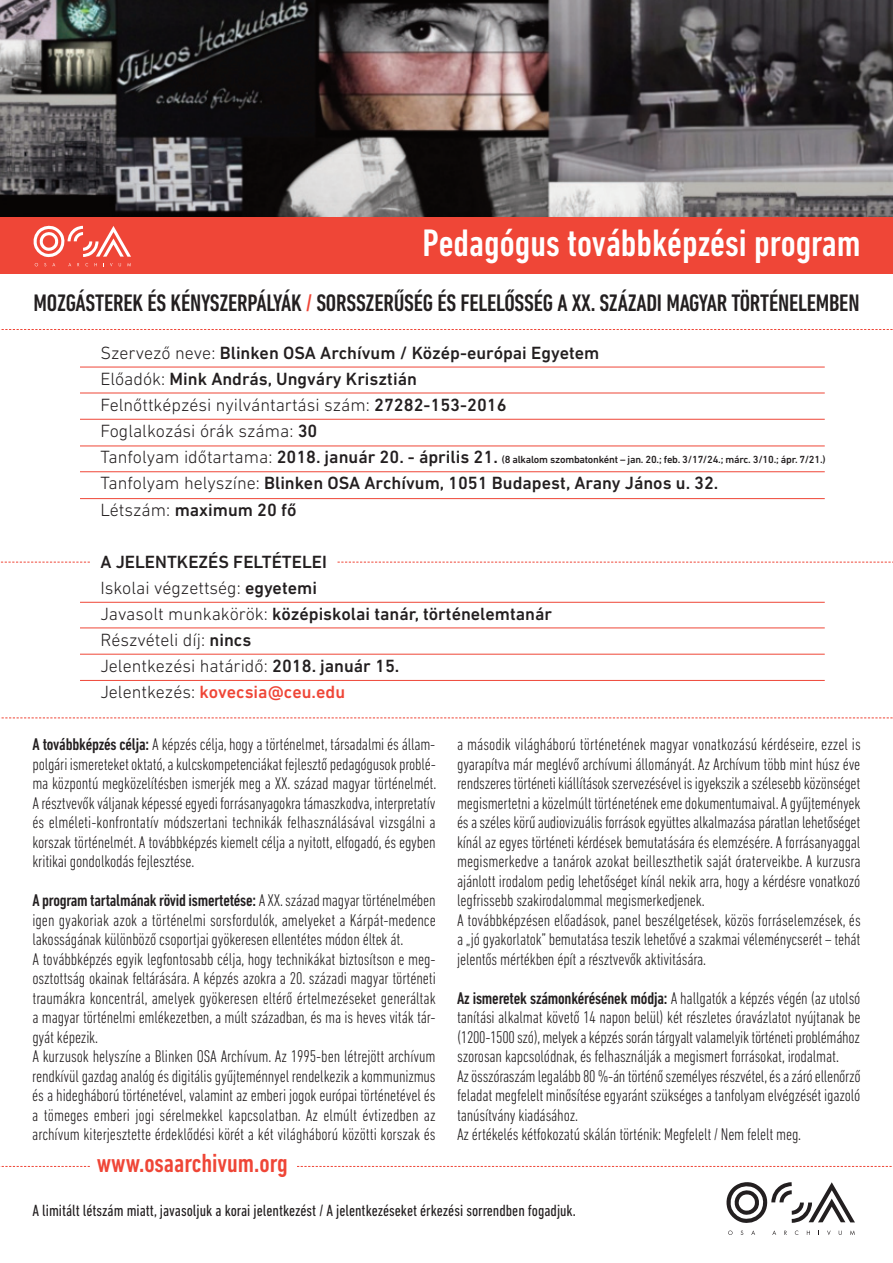
<style>
.page{position:relative;width:893px;height:1263px;background:#fff}
.page>*{position:absolute;margin:0;border:0;box-sizing:border-box;transform-origin:0 0}
.t1{font:500 condensed 39px "DIN Next LT Pro";color:#fff}
.t2{font:500 condensed 26.7px "DIN Next LT Pro";color:#ef4637}
.t3{font:500 condensed 24.3px "DIN Next LT Pro";letter-spacing:-.01em;color:#231f20}
.t4{font:500 18px/26.1px "DIN Next LT Pro";color:#231f20}
.t5{font:300 18px/26.1px "DIN Next LT Pro";color:#231f20}
.t6{font:300 condensed 17.25px/19.5px "DIN Next LT Pro";letter-spacing:-.01em;color:#231f20}
.t7{font:condensed 16.5px "DIN Next LT Pro";color:#231f20}
.t8{font:500 10.5px "DIN Next LT Pro";letter-spacing:-.02em;color:#231f20}
.s1{color:#ef4637}
.s2{font-weight:300}
.s3{font-weight:300;font-size:18px}
.s4{font-size:18px}
.s5{font-weight:500}
.s6{font-weight:500;color:#ef4637}
</style>
<div class="page">
<svg style="left:726px;top:1182px;width:129px;height:41px"></svg>
<svg style="left:728px;top:1230px;width:4px;height:5px"></svg>
<svg style="left:751px;top:1230px;width:4px;height:5px"></svg>
<svg style="left:772px;top:1230px;width:4px;height:5px"></svg>
<svg style="left:784px;top:1230px;width:3px;height:5px"></svg>
<svg style="left:827px;top:1230px;width:4px;height:5px"></svg>
<svg style="left:850px;top:1230px;width:5px;height:5px"></svg>
<img style="left:0;top:0;width:893px;height:217px">
<div style="left:0;top:217px;width:893px;height:57px;background:#ef4637"></div>
<hr style="left:80px;top:367px;width:745px;height:1px;background:#ef4637">
<hr style="left:80px;top:393px;width:745px;height:1px;background:#ef4637">
<hr style="left:80px;top:419px;width:745px;height:1px;background:#ef4637">
<hr style="left:80px;top:446px;width:745px;height:1px;background:#ef4637">
<hr style="left:80px;top:471px;width:745px;height:1px;background:#ef4637">
<hr style="left:80px;top:498px;width:745px;height:1px;background:#ef4637">
<hr style="left:80px;top:602px;width:745px;height:1px;background:#ef4637">
<hr style="left:80px;top:628px;width:745px;height:1px;background:#ef4637">
<hr style="left:80px;top:654px;width:745px;height:1px;background:#ef4637">
<hr style="left:80px;top:680px;width:745px;height:1px;background:#ef4637">
<svg style="left:34px;top:226px;width:97px;height:40px"></svg>
<svg style="left:1px;top:329px;width:892px;height:1px"></svg>
<svg style="left:1px;top:717px;width:892px;height:1px"></svg>
<svg style="left:0;top:1166px;width:90px;height:1px"></svg>
<svg style="left:297px;top:1166px;width:595px;height:1px"></svg>
<svg style="left:338px;top:562px;width:555px;height:1px"></svg>
<svg style="left:0;top:562px;width:90px;height:1px"></svg>
<h1 class="t1" style="left:422px;top:229px;width:440px">Pedagógus továbbképzési program</h1>
<h3 class="t3" style="left:34px;top:295px;width:827px">Mozgásterek és kényszerPályák <span class="s1">/</span> sorsszerűség és felelősség a XX. századi Magyar történeleMben</h3>
<p class="t4" style="left:100px;top:341px;width:500px"><span class="s2">Szervező neve:</span> Blinken OSA Archívum / Közép-európai Egyetem <span class="s2">Előadók:</span> Mink András, Ungváry Krisztián<br><span class="s2">Felnőttképzési nyilvántartási szám:</span> 27282-153-2016<br><span class="s2">Foglalkozási órák száma:</span> 30</p>
<p class="t8" style="left:100px;top:456px;width:727px"><span class="s3">Tanfolyam időtartama:</span> <span class="s4">2018. január 20. - április 21.</span> (8 alkalom szombatonként – jan. 20.; feb. 3/17/24.; márc. 3/10.; ápr. 7/21.)</p>
<p class="t4" style="left:100px;top:472px;width:619px"><span class="s2">Tanfolyam helyszíne:</span> Blinken OSA Archívum, 1051 Budapest, Arany János u. 32.<br><span class="s2">Létszám:</span> maximum 20 fő</p>
<p class="t5" style="left:100px;top:550px;width:453px"><span class="s5">A JElEntKEzéS fEltétElEi<br></span>Iskolai végzettség: <span class="s5">egyetemi<br></span>Javasolt munkakörök: <span class="s5">középiskolai tanár, történelemtanár </span>Részvételi díj: <span class="s5">nincs<br></span>Jelentkezési határidő: <span class="s5">2018. január 15.<br></span>Jelentkezés: <span class="s6">kovecsia@ceu.edu</span></p>
<p class="t6" style="left:32px;top:736px;width:406px;text-align:justify"><span class="s5">a továbbképzés célja:</span> A képzés célja, hogy a történelmet, társadalmi és állam&shy;polgári ismereteket oktató, a kulcskompetenciákat fejlesztő pedagógusok problé&shy;ma központú megközelítésben ismerjék meg a XX. század magyar történelmét.<br>A résztvevők váljanak képessé egyedi forrásanyagokra támaszkodva, interpretatív és elméleti-konfrontatív módszertani technikák felhasználásával vizsgálni a korszak történelmét. A továbbképzés kiemelt célja a nyitott, elfogadó, és egyben kritikai gondolkodás fejlesztése.</p>
<p class="t6" style="left:32px;top:892px;width:405px"><span class="s5">a program tartalmának rövid ismertetése:</span> A XX. század magyar történelmében igen gyakoriak azok a történelmi sorsfordulók, amelyeket a Kárpát-medence lakosságának különböző csoportjai gyökeresen ellentétes módon éltek át.<br>A továbbképzés egyik legfontosabb célja, hogy technikákat biztosítson e meg&shy;osztottság okainak feltárására. A képzés azokra a 20. századi magyar történeti traumákra koncentrál, amelyek gyökeresen eltérő értelmezéseket generáltak a magyar történelmi emlékezetben, a múlt században, és ma is heves viták tár&shy;gyát képezik.<br>A kurzusok helyszíne a Blinken OSA Archívum. Az 1995-ben létrejött archívum rendkívül gazdag analóg és digitális gyűjteménnyel rendelkezik a kommunizmus és a hidegháború történetével, valamint az emberi jogok európai történetével és a tömeges emberi jogi sérelmekkel kapcsolatban. Az elmúlt évtizedben az archívum kiterjesztette érdeklődési körét a két világháború közötti korszak és</p>
<h2 class="t2" style="left:97px;top:1154px;width:192px">www.osaarchivum.org</h2>
<p class="t6" style="left:457px;top:736px;width:405px">a második világháború történetének magyar vonatkozású kérdéseire, ezzel is gyarapítva már meglévő archívumi állományát. Az Archívum több mint húsz éve rendszeres történeti kiállítások szervezésével is igyekszik a szélesebb közönséget megismertetni a közelmúlt történetének eme dokumentumaival. A gyűjtemények és a széles körű audiovizuális források együttes alkalmazása páratlan lehetőséget kínál az egyes történeti kérdések bemutatására és elemzésére. A forrásanyaggal megismerkedve a tanárok azokat beilleszthetik saját óraterveikbe. A kurzusra ajánlott irodalom pedig lehetőséget kínál nekik arra, hogy a kérdésre vonatkozó legfrissebb szakirodalommal megismerkedjenek.<br>A továbbképzésen előadások, panel beszélgetések, közös forráselemzések, és a „jó gyakorlatok” bemutatása teszik lehetővé a szakmai véleménycserét – tehát jelentős mértékben épít a résztvevők aktivitására.</p>
<p class="t6" style="left:457px;top:989px;width:405px"><span class="s5">az ismeretek számonkérésének módja:</span> A hallgatók a képzés végén (az utolsó tanítási alkalmat követő 14 napon belül) két részletes óravázlatot nyújtanak be (1200-1500 szó), melyek a képzés során tárgyalt valamelyik történeti problémához szorosan kapcsolódnak, és felhasználják a megismert forrásokat, irodalmat.<br>Az összóraszám legalább 80 %-án történő személyes részvétel, és a záró ellenőrző feladat megfelelt minősítése egyaránt szükséges a tanfolyam elvégzését igazoló tanúsítvány kiadásához.<br>Az értékelés kétfokozatú skálán történik: Megfelelt / Nem felelt meg.</p>
<p class="t7" style="left:32px;top:1205px;width:545px">A limitált létszám miatt, javasoljuk a korai jelentkezést / A jelentkezéseket érkezési sorrendben fogadjuk.</p>
</div>
